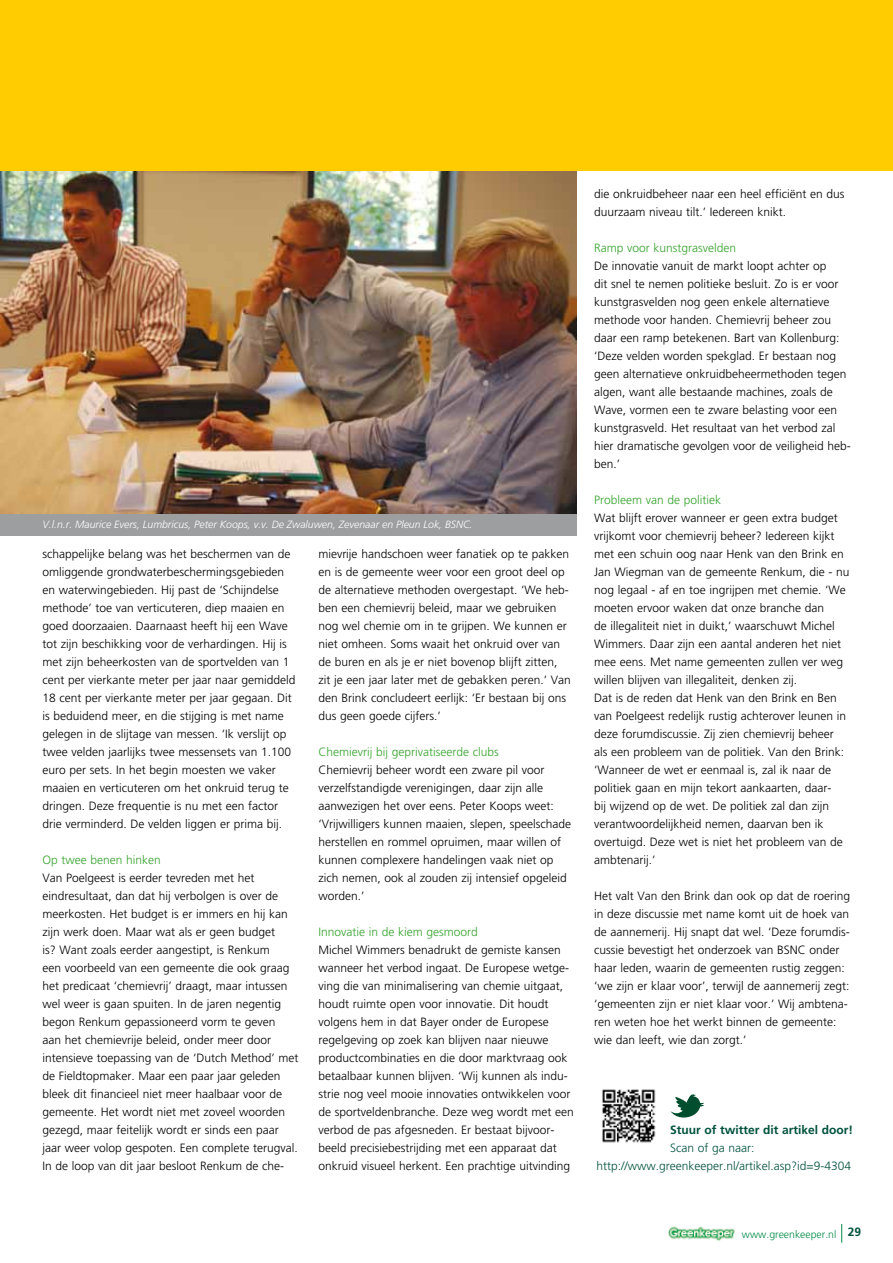
<style>
.page{position:relative;width:893px;height:1263px;background:#fff}
.page>*{position:absolute;margin:0;border:0;box-sizing:border-box;transform-origin:0 0}
.t1{font:300 12px/18px "Frutiger";color:#000}
.t2{font:300 12px "Frutiger";color:#35a32c}
.t3{font:300 12px/18px "Frutiger";color:#00523c}
.t4{font:700 12px "Frutiger";color:#00523c}
.t5{font:italic 300 10.5px "Frutiger";color:#fff}
.t6{font:300 10.5px "Frutiger";color:#008b45}
.s1{font-weight:700;font-size:12px;color:#00523c}
</style>
<div class="page">
<svg style="left:841px;top:1224px;width:1px;height:19px"></svg>
<img style="left:668px;top:1226px;width:67px;height:15px">
<img style="left:0;top:170px;width:576px;height:344px">
<div style="left:0;top:514px;width:576px;height:22px;background:#9c9e9f"></div>
<div style="left:0;top:0;width:893px;height:170px;background:#fecc00"></div>
<img style="left:602px;top:1089px;width:54px;height:54px">
<svg style="left:670px;top:1094px;width:34px;height:23px"></svg>
<p class="t5" style="left:43px;top:518px;width:431px">V.l.n.r. Maurice Evers, Lumbricus, Peter Koops, v.v. De Zwaluwen, Zevenaar en Pleun Lok, BSNC.</p>
<p class="t1" style="left:43px;top:545px;width:255px">schappelijke belang was het beschermen van de omliggende grondwaterbeschermingsgebieden en waterwingebieden. Hij past de ‘Schijndelse methode’ toe van verticuteren, diep maaien en goed doorzaaien. Daarnaast heeft hij een Wave tot zijn beschikking voor de verhardingen. Hij is met zijn beheerkosten van de sportvelden van 1 cent per vierkante meter per jaar naar gemiddeld 18 cent per vierkante meter per jaar gegaan. Dit is beduidend meer, en die stijging is met name gelegen in de slijtage van messen. ‘Ik verslijt op twee velden jaarlijks twee messensets van 1.100 euro per sets. In het begin moesten we vaker maaien en verticuteren om het onkruid terug te dringen. Deze frequentie is nu met een factor drie verminderd. De velden liggen er prima bij.</p>
<p class="t2" style="left:43px;top:853px;width:120px">Op twee benen hinken</p>
<p class="t1" style="left:43px;top:869px;width:258px">Van Poelgeest is eerder tevreden met het eindresultaat, dan dat hij verbolgen is over de meerkosten. Het budget is er immers en hij kan zijn werk doen. Maar wat als er geen budget<br>is? Want zoals eerder aangestipt, is Renkum<br>een voorbeeld van een gemeente die ook graag het predicaat ‘chemievrij’ draagt, maar intussen wel weer is gaan spuiten. In de jaren negentig begon Renkum gepassioneerd vorm te geven<br>aan het chemievrije beleid, onder meer door intensieve toepassing van de ‘Dutch Method’ met de Fieldtopmaker. Maar een paar jaar geleden bleek dit financieel niet meer haalbaar voor de gemeente. Het wordt niet met zoveel woorden gezegd, maar feitelijk wordt er sinds een paar jaar weer volop gespoten. Een complete terugval.<br>In de loop van dit jaar besloot Renkum de che-</p>
<p class="t1" style="left:318px;top:545px;width:254px">mievrije handschoen weer fanatiek op te pakken en is de gemeente weer voor een groot deel op de alternatieve methoden overgestapt. ‘We heb&shy;ben een chemievrij beleid, maar we gebruiken nog wel chemie om in te grijpen. We kunnen er niet omheen. Soms waait het onkruid over van de buren en als je er niet bovenop blijft zitten, zit je een jaar later met de gebakken peren.’ Van den Brink concludeert eerlijk: ‘Er bestaan bij ons dus geen goede cijfers.’</p>
<p class="t2" style="left:318px;top:745px;width:182px">Chemievrij bij geprivatiseerde clubs</p>
<p class="t1" style="left:318px;top:761px;width:254px">Chemievrij beheer wordt een zware pil voor verzelfstandigde verenigingen, daar zijn alle aanwezigen het over eens. Peter Koops weet: ‘Vrijwilligers kunnen maaien, slepen, speelschade herstellen en rommel opruimen, maar willen of kunnen complexere handelingen vaak niet op zich nemen, ook al zouden zij intensief opgeleid worden.’</p>
<p class="t2" style="left:318px;top:925px;width:161px">Innovatie in de kiem gesmoord</p>
<p class="t1" style="left:318px;top:941px;width:257px">Michel Wimmers benadrukt de gemiste kansen wanneer het verbod ingaat. De Europese wetge&shy;ving die van minimalisering van chemie uitgaat, houdt ruimte open voor innovatie. Dit houdt volgens hem in dat Bayer onder de Europese regelgeving op zoek kan blijven naar nieuwe productcombinaties en die door marktvraag ook betaalbaar kunnen blijven. ‘Wij kunnen als indu&shy;strie nog veel mooie innovaties ontwikkelen voor de sportveldenbranche. Deze weg wordt met een verbod de pas afgesneden. Er bestaat bijvoor&shy;beeld precisiebestrijding met een apparaat dat onkruid visueel herkent. Een prachtige uitvinding</p>
<p class="t1" style="left:594px;top:185px;width:252px">die onkruidbeheer naar een heel efficiënt en dus duurzaam niveau tilt.’ Iedereen knikt.</p>
<p class="t2" style="left:594px;top:241px;width:144px">Ramp voor kunstgrasvelden</p>
<p class="t1" style="left:594px;top:257px;width:258px">De innovatie vanuit de markt loopt achter op<br>dit snel te nemen politieke besluit. Zo is er voor kunstgrasvelden nog geen enkele alternatieve methode voor handen. Chemievrij beheer zou daar een ramp betekenen. Bart van Kollenburg: ‘Deze velden worden spekglad. Er bestaan nog geen alternatieve onkruidbeheermethoden tegen algen, want alle bestaande machines, zoals de Wave, vormen een te zware belasting voor een kunstgrasveld. Het resultaat van het verbod zal hier dramatische gevolgen voor de veiligheid heb&shy;ben.’</p>
<p class="t2" style="left:594px;top:493px;width:129px">Probleem van de politiek</p>
<p class="t1" style="left:594px;top:509px;width:257px">Wat blijft erover wanneer er geen extra budget vrijkomt voor chemievrij beheer? Iedereen kijkt met een schuin oog naar Henk van den Brink en Jan Wiegman van de gemeente Renkum, die - nu nog legaal - af en toe ingrijpen met chemie. ‘We moeten ervoor waken dat onze branche dan<br>de illegaliteit niet in duikt,’ waarschuwt Michel Wimmers. Daar zijn een aantal anderen het niet mee eens. Met name gemeenten zullen ver weg willen blijven van illegaliteit, denken zij.<br>Dat is de reden dat Henk van den Brink en Ben van Poelgeest redelijk rustig achterover leunen in deze forumdiscussie. Zij zien chemievrij beheer als een probleem van de politiek. Van den Brink: ‘Wanneer de wet er eenmaal is, zal ik naar de politiek gaan en mijn tekort aankaarten, daar-<br>bij wijzend op de wet. De politiek zal dan zijn verantwoordelijkheid nemen, daarvan ben ik overtuigd. Deze wet is niet het probleem van de ambtenarij.’</p>
<p class="t1" style="left:594px;top:887px;width:258px">Het valt Van den Brink dan ook op dat de roering in deze discussie met name komt uit de hoek van de aannemerij. Hij snapt dat wel. ‘Deze forumdis&shy;cussie bevestigt het onderzoek van BSNC onder haar leden, waarin de gemeenten rustig zeggen: ‘we zijn er klaar voor’, terwijl de aannemerij zegt: ‘gemeenten zijn er niet klaar voor.’ Wij ambtena&shy;ren weten hoe het werkt binnen de gemeente: wie dan leeft, wie dan zorgt.’</p>
<p class="t4" style="left:670px;top:1123px;width:185px">Stuur of twitter dit artikel door!</p>
<p class="t3" style="left:596px;top:1139px;width:256px;text-indent:74px">Scan of ga naar: http://www.greenkeeper.nl/artikel.asp?id=9-4304</p>
<p class="t6" style="left:742px;top:1228px;width:121px">www.greenkeeper.nl <span class="s1">29</span></p>
</div>
